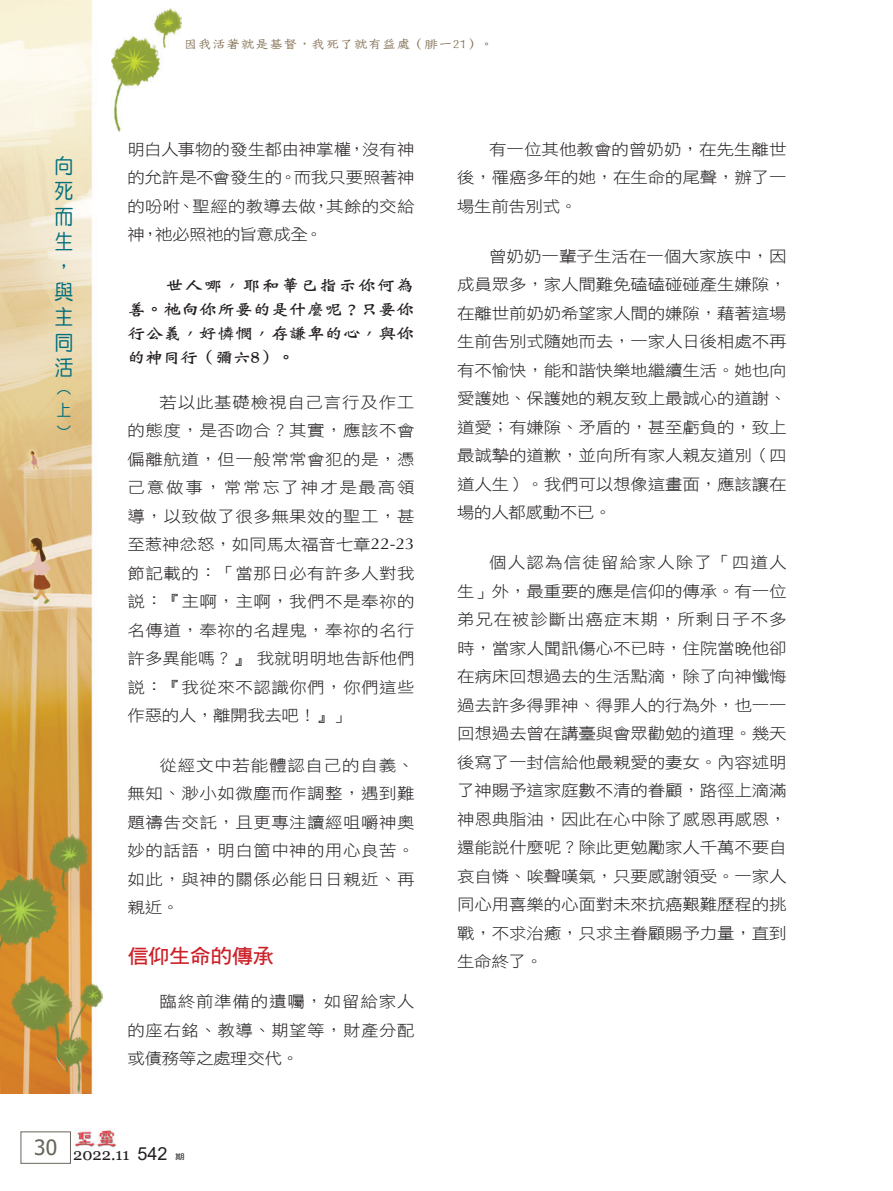
<style>
.page{position:relative;width:893px;height:1191px;background:#fff}
.page>*{position:absolute;margin:0;border:0;box-sizing:border-box;transform-origin:0 0}
.t1{font:21px/25.2px "DF Yuan W5 WIN BF";color:#006e7d;scale:.9 1}
.t2{font:21px "Tahoma";color:#67655d}
.大標{font:20.25px "DF Hei W7 WIN BF";letter-spacing:-.05em;color:#cc2128;scale:1.08 1}
.t3{font:16.5px "Georgia";color:#231f20}
.t4{font:16.5px/19.8px "DF Yuan W5 WIN BF";color:#006e7d;text-align:justify;scale:.9 1}
.Normal經文{font:16.2px/24px "DF Wei Bei W7 WINP BF";letter-spacing:-.005em;color:#231f20;text-align:justify;scale:1.11 1}
.t5{font:15.75px/28.5px "DF Hei W3 WINP BF";letter-spacing:-.01em;color:#231f20;text-align:justify;scale:1.11 1}
.t6{font:13.5px "DF Tie Xian W3 WIN BF";letter-spacing:-.05em;color:#806b4f;scale:1.11 1}
.t7{font:7.5px "DF Hei W5 WIN BF";color:#57585a;scale:1.25 1}
.s1{font-family:"Optima"}
.s2{font-family:"Arial";font-size:18px}
</style>
<div class="page">
<img style="left:74px;top:1130px;width:42px;height:18px">
<img style="left:111px;top:9px;width:71px;height:123px">
<img style="left:0;top:0;width:102px;height:1093px">
<div style="left:21px;top:1131px;width:50px;height:32px;border:1px solid #67655d"></div>
<h1 class="t1" style="left:54px;top:153px;width:22px">向死而生，與主同活</h1>
<p class="t4" style="left:57px;top:380px;width:17px">（上）</p>
<p class="t6" style="left:183px;top:37px;width:282px">因我活著就是基督，我死了就有益處（腓一21）。</p>
<p class="t5" style="left:128px;top:135px;width:260px">明白人事物的發生都由神掌權，沒有神的允許是不會發生的。而我只要照著神的吩咐、聖經的教導去做，其餘的交給神，祂必照祂的旨意成全。</p>
<p class="Normal經文" style="left:128px;top:273px;width:260px;text-indent:38px">世人哪，耶和華已指示你何為善。祂向你所要的是什麼呢？只要你行公義，好憐憫，存謙卑的心，與你的神同行（彌六8）。</p>
<p class="t5" style="left:128px;top:387px;width:260px;text-indent:32px">若以此基礎檢視自己言行及作工的態度，是否吻合？其實，應該不會偏離航道，但一般常常會犯的是，憑己意做事，常常忘了神才是最高領導，以致做了很多無果效的聖工，甚至惹神忿怒，如同馬太福音七章<span class="s1">22-23</span>節記載的：「當那日必有許多人對我說：『主啊，主啊，我們不是奉祢的名傳道，奉祢的名趕鬼，奉祢的名行許多異能嗎？』我就明明地告訴他們說：『我從來不認識你們，你們這些作惡的人，離開我去吧！』」</p>
<p class="t5" style="left:128px;top:751px;width:260px;text-indent:32px">從經文中若能體認自己的自義、無知、渺小如微塵而作調整，遇到難題禱告交託，且更專注讀經咀嚼神奧妙的話語，明白箇中神的用心良苦。如此，與神的關係必能日日親近、再親近。</p>
<p class="大標" style="left:128px;top:945px;width:137px">信仰生命的傳承</p>
<p class="t5" style="left:128px;top:987px;width:260px;text-indent:32px">臨終前準備的遺囑，如留給家人的座右銘、教導、期望等，財產分配或債務等之處理交代。</p>
<p class="t5" style="left:457px;top:135px;width:298px;text-indent:32px">有一位其他教會的曾奶奶，在先生離世後，罹癌多年的她，在生命的尾聲，辦了一場生前告別式。</p>
<p class="t5" style="left:457px;top:242px;width:298px;text-indent:32px">曾奶奶一輩子生活在一個大家族中，因成員眾多，家人間難免磕磕碰碰產生嫌隙，在離世前奶奶希望家人間的嫌隙，藉著這場生前告別式隨她而去，一家人日後相處不再有不愉快，能和諧快樂地繼續生活。她也向愛護她、保護她的親友致上最誠心的道謝、道愛；有嫌隙、矛盾的，甚至虧負的，致上最誠摯的道歉，並向所有家人親友道別（四道人生）。我們可以想像這畫面，應該讓在場的人都感動不已。</p>
<p class="t5" style="left:457px;top:548px;width:298px;text-indent:32px">個人認為信徒留給家人除了「四道人生」外，最重要的應是信仰的傳承。有一位弟兄在被診斷出癌症末期，所剩日子不多時，當家人聞訊傷心不已時，住院當晚他卻在病床回想過去的生活點滴，除了向神懺悔過去許多得罪神、得罪人的行為外，也一一回想過去曾在講臺與會眾勸勉的道理。幾天後寫了一封信給他最親愛的妻女。內容述明了神賜予這家庭數不清的眷顧，路徑上滴滿神恩典脂油，因此在心中除了感恩再感恩，還能說什麼呢？除此更勉勵家人千萬不要自哀自憐、唉聲嘆氣，只要感謝領受。一家人同心用喜樂的心面對未來抗癌艱難歷程的挑戰，不求治癒，只求主眷顧賜予力量，直到生命終了。</p>
<h1 class="t2" style="left:34px;top:1133px;width:24px">30</h1>
<p class="t3" style="left:73px;top:1144px;width:96px">2022.11 <span class="s2">542</span></p>
<p class="t7" style="left:175px;top:1152px;width:9px">期</p>
</div>
